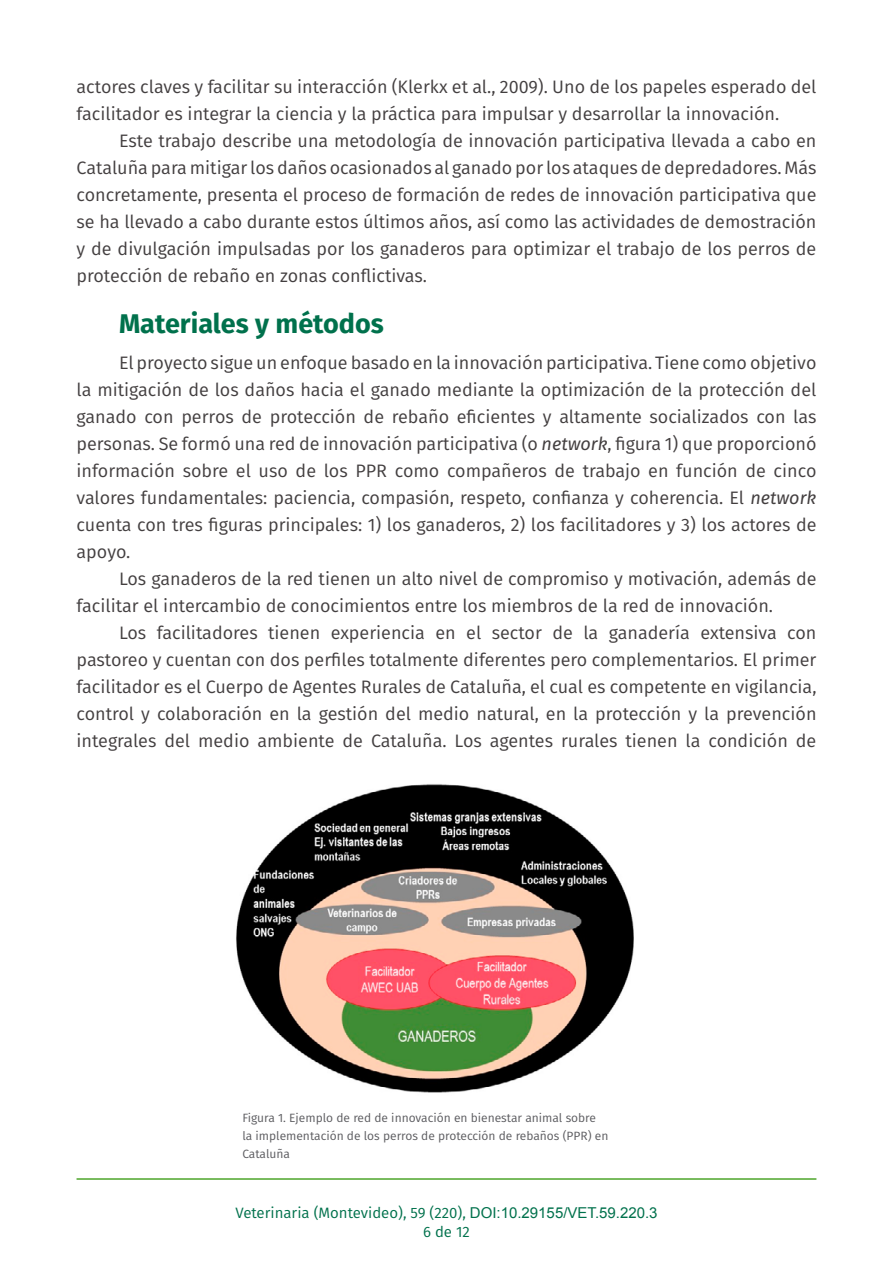
<style>
.page{position:relative;width:893px;height:1263px;background:#fff}
.page>*{position:absolute;margin:0;border:0;box-sizing:border-box;transform-origin:0 0}
.t1{font:700 27px "Fira Sans";color:#00714c}
.t2{font:18px/27px "Fira Sans";color:#433f40;text-align:justify}
.t3{font:15px/19.5px "Fira Sans";color:#00714c;text-align:center}
.t4{font:12px/18px "Fira Sans";color:#5b5b5f}
.s1{font-style:italic}
.s2{font-family:"Arial"}
</style>
<div class="page">
<hr style="left:77px;top:1178px;width:739px;height:2px;background:#4ea52b">
<img style="left:236px;top:784px;width:398px;height:309px">
<p class="t2" style="left:77px;top:73px;width:741px">actores claves y facilitar su interacción (Klerkx et al., 2009). Uno de los papeles esperado del facilitador es integrar la ciencia y la práctica para impulsar y desarrollar la innovación.</p>
<p class="t2" style="left:77px;top:127px;width:741px;text-indent:43px">Este trabajo describe una metodología de innovación participativa llevada a cabo en Cataluña para mitigar los daños ocasionados al ganado por los ataques de depredadores. Más concretamente, presenta el proceso de formación de redes de innovación participativa que se ha llevado a cabo durante estos últimos años, así como las actividades de demostración y de divulgación impulsadas por los ganaderos para optimizar el trabajo de los perros de protección de rebaño en zonas conflictivas.</p>
<h1 class="t1" style="left:119px;top:301px;width:266px">Materiales y métodos</h1>
<p class="t2" style="left:77px;top:349px;width:741px;text-indent:43px">El proyecto sigue un enfoque basado en la innovación participativa. Tiene como objetivo la mitigación de los daños hacia el ganado mediante la optimización de la protección del ganado con perros de protección de rebaño eficientes y altamente socializados con las personas. Se formó una red de innovación participativa (o <span class="s1">network</span>, figura 1) que proporcionó información sobre el uso de los PPR como compañeros de trabajo en función de cinco valores fundamentales: paciencia, compasión, respeto, confianza y coherencia. El <span class="s1">network </span>cuenta con tres figuras principales: 1) los ganaderos, 2) los facilitadores y 3) los actores de apoyo.</p>
<p class="t2" style="left:77px;top:565px;width:741px;text-indent:43px">Los ganaderos de la red tienen un alto nivel de compromiso y motivación, además de facilitar el intercambio de conocimientos entre los miembros de la red de innovación.</p>
<p class="t2" style="left:77px;top:619px;width:741px;text-indent:43px">Los facilitadores tienen experiencia en el sector de la ganadería extensiva con pastoreo y cuentan con dos perfiles totalmente diferentes pero complementarios. El primer facilitador es el Cuerpo de Agentes Rurales de Cataluña, el cual es competente en vigilancia, control y colaboración en la gestión del medio natural, en la protección y la prevención integrales del medio ambiente de Cataluña. Los agentes rurales tienen la condición de</p>
<p class="t4" style="left:242px;top:1109px;width:367px">Figura 1. Ejemplo de red de innovación en bienestar animal sobre la implementación de los perros de protección de rebaños (PPR) en<br>Cataluña</p>
<p class="t3" style="left:235px;top:1202px;width:424px">Veterinaria (Montevideo), 59 (220), <span class="s2">DOI:10.29155/VET.59.220.3<br></span>6 de 12</p>
</div>
